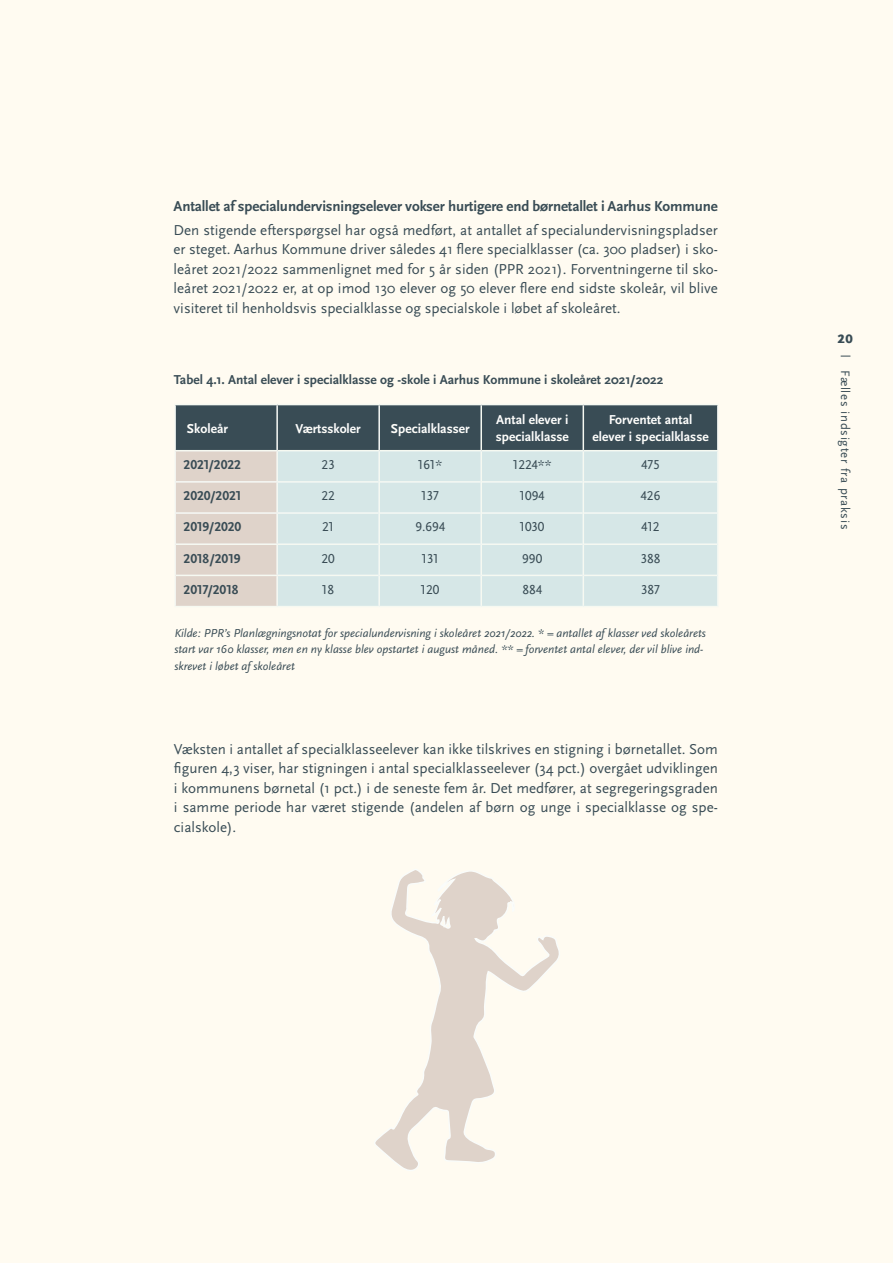
<style>
.page{position:relative;width:893px;height:1263px;background:#fffbf1}
.page>*{position:absolute;margin:0;border:0;box-sizing:border-box;transform-origin:0 0}
.t1{font:15px/19.5px "Scala Sans OT";color:#394c55;text-align:justify}
.t2{font:700 15px "Scala Sans OT";letter-spacing:-.01em;color:#394c55}
.t3{font:700 13.5px "Scala Sans OT";color:#394c55}
.t4{font:700 13.5px/16.5px "Scala Sans OT";color:#fff}
.t5{font:13.5px "Scala Sans OT";color:#394c55}
.t6{font:12.75px "Scala Sans OT";letter-spacing:.055em;color:#394c55}
.t7{font:900 12.75px "Scala Sans OT";color:#394c55}
.t8{font:italic 12px/16.5px "Scala Sans OT";color:#394c55}
</style>
<div class="page">
<svg style="left:375px;top:870px;width:184px;height:300px"></svg>
<svg style="left:176px;top:405px;width:541px;height:201px;background:#798082"></svg>
<div style="left:278px;top:451px;width:439px;height:155px;background:#d6e7e7"></div>
<hr style="left:174px;top:405px;width:2px;height:45px;background:#f6f9f6">
<hr style="left:174px;top:404px;width:103px;height:1px;background:#f6f9f6">
<hr style="left:174px;top:451px;width:2px;height:31px;background:#f6f9f6">
<hr style="left:174px;top:450px;width:103px;height:1px;background:#f6f9f6">
<hr style="left:276px;top:451px;width:2px;height:30px;background:#f6f9f6">
<hr style="left:583px;top:451px;width:1px;height:31px;background:#f6f9f6">
<hr style="left:717px;top:451px;width:2px;height:31px;background:#f6f9f6">
<hr style="left:482px;top:481px;width:101px;height:2px;background:#f6f9f6">
<hr style="left:482px;top:512px;width:101px;height:2px;background:#f6f9f6">
<hr style="left:482px;top:543px;width:101px;height:2px;background:#f6f9f6">
<hr style="left:482px;top:575px;width:101px;height:1px;background:#f6f9f6">
<hr style="left:481px;top:606px;width:102px;height:1px;background:#f6f9f6">
<hr style="left:480px;top:482px;width:2px;height:31px;background:#f6f9f6">
<hr style="left:276px;top:405px;width:2px;height:45px;background:#f6f9f6">
<hr style="left:277px;top:404px;width:102px;height:1px;background:#f6f9f6">
<hr style="left:277px;top:450px;width:102px;height:1px;background:#f6f9f6">
<hr style="left:378px;top:405px;width:2px;height:45px;background:#f6f9f6">
<hr style="left:379px;top:404px;width:102px;height:1px;background:#f6f9f6">
<hr style="left:480px;top:405px;width:2px;height:45px;background:#f6f9f6">
<hr style="left:481px;top:404px;width:102px;height:1px;background:#f6f9f6">
<hr style="left:583px;top:404px;width:136px;height:1px;background:#f6f9f6">
<hr style="left:583px;top:405px;width:1px;height:45px;background:#f6f9f6">
<hr style="left:717px;top:405px;width:2px;height:45px;background:#f6f9f6">
<hr style="left:481px;top:450px;width:102px;height:1px;background:#f6f9f6">
<hr style="left:583px;top:450px;width:136px;height:1px;background:#f6f9f6">
<hr style="left:174px;top:482px;width:2px;height:31px;background:#f6f9f6">
<hr style="left:176px;top:481px;width:101px;height:2px;background:#f6f9f6">
<hr style="left:174px;top:513px;width:2px;height:31px;background:#f6f9f6">
<hr style="left:176px;top:512px;width:101px;height:2px;background:#f6f9f6">
<hr style="left:174px;top:544px;width:2px;height:31px;background:#f6f9f6">
<hr style="left:176px;top:543px;width:101px;height:2px;background:#f6f9f6">
<hr style="left:174px;top:575px;width:2px;height:31px;background:#f6f9f6">
<hr style="left:176px;top:575px;width:101px;height:1px;background:#f6f9f6">
<hr style="left:174px;top:606px;width:103px;height:1px;background:#f6f9f6">
<hr style="left:378px;top:451px;width:2px;height:31px;background:#f6f9f6">
<hr style="left:379px;top:450px;width:102px;height:1px;background:#f6f9f6">
<hr style="left:480px;top:451px;width:2px;height:31px;background:#f6f9f6">
<hr style="left:380px;top:481px;width:100px;height:2px;background:#f6f9f6">
<hr style="left:380px;top:512px;width:100px;height:2px;background:#f6f9f6">
<hr style="left:480px;top:513px;width:2px;height:31px;background:#f6f9f6">
<hr style="left:380px;top:543px;width:100px;height:2px;background:#f6f9f6">
<hr style="left:480px;top:544px;width:2px;height:31px;background:#f6f9f6">
<hr style="left:380px;top:575px;width:100px;height:1px;background:#f6f9f6">
<hr style="left:480px;top:575px;width:2px;height:31px;background:#f6f9f6">
<hr style="left:379px;top:606px;width:102px;height:1px;background:#f6f9f6">
<hr style="left:583px;top:482px;width:1px;height:31px;background:#f6f9f6">
<hr style="left:584px;top:481px;width:133px;height:2px;background:#f6f9f6">
<hr style="left:717px;top:482px;width:2px;height:31px;background:#f6f9f6">
<hr style="left:583px;top:513px;width:1px;height:31px;background:#f6f9f6">
<hr style="left:584px;top:512px;width:133px;height:2px;background:#f6f9f6">
<hr style="left:717px;top:513px;width:2px;height:31px;background:#f6f9f6">
<hr style="left:583px;top:544px;width:1px;height:31px;background:#f6f9f6">
<hr style="left:584px;top:543px;width:133px;height:2px;background:#f6f9f6">
<hr style="left:717px;top:544px;width:2px;height:31px;background:#f6f9f6">
<hr style="left:583px;top:575px;width:1px;height:31px;background:#f6f9f6">
<hr style="left:584px;top:575px;width:133px;height:1px;background:#f6f9f6">
<hr style="left:717px;top:575px;width:2px;height:31px;background:#f6f9f6">
<hr style="left:583px;top:606px;width:136px;height:1px;background:#f6f9f6">
<hr style="left:276px;top:483px;width:2px;height:29px;background:#f6f9f6">
<hr style="left:277px;top:481px;width:101px;height:2px;background:#f6f9f6">
<hr style="left:378px;top:482px;width:2px;height:31px;background:#f6f9f6">
<hr style="left:276px;top:514px;width:2px;height:29px;background:#f6f9f6">
<hr style="left:277px;top:512px;width:101px;height:2px;background:#f6f9f6">
<hr style="left:378px;top:513px;width:2px;height:31px;background:#f6f9f6">
<hr style="left:276px;top:545px;width:2px;height:30px;background:#f6f9f6">
<hr style="left:277px;top:543px;width:101px;height:2px;background:#f6f9f6">
<hr style="left:378px;top:544px;width:2px;height:31px;background:#f6f9f6">
<hr style="left:276px;top:576px;width:2px;height:30px;background:#f6f9f6">
<hr style="left:277px;top:575px;width:101px;height:1px;background:#f6f9f6">
<hr style="left:378px;top:575px;width:2px;height:31px;background:#f6f9f6">
<hr style="left:277px;top:606px;width:102px;height:1px;background:#f6f9f6">
<p class="t2" style="left:174px;top:198px;width:546px">Antallet af specialundervisningselever vokser hurtigere end børnetallet i Aarhus Kommune</p>
<p class="t1" style="left:174px;top:220px;width:546px">Den stigende efterspørgsel har også medført, at antallet af specialundervisningspladser er steget. Aarhus Kommune driver således 41 flere specialklasser (ca. 300 pladser) i sko&shy;leåret 2021/2022 sammenlignet med for 5 år siden (PPR 2021). Forventningerne til sko&shy;leåret 2021/2022 er, at op imod 130 elever og 50 elever flere end sidste skoleår, vil blive visiteret til henholdsvis specialklasse og specialskole i løbet af skoleåret.</p>
<p class="t3" style="left:174px;top:372px;width:491px">Tabel 4.1. Antal elever i specialklasse og -skole i Aarhus Kommune i skoleåret 2021/2022</p>
<p class="t4" style="left:187px;top:420px;width:42px">Skoleår</p>
<p class="t4" style="left:296px;top:420px;width:67px">Værtsskoler</p>
<p class="t4" style="left:391px;top:420px;width:80px">Specialklasser</p>
<p class="t4" style="left:496px;top:412px;width:75px">Antal elever i specialklasse</p>
<p class="t4" style="left:592px;top:412px;width:118px;text-align:center">Forventet antal elever i specialklasse</p>
<p class="t3" style="left:184px;top:457px;width:59px">2021/2022</p>
<p class="t5" style="left:322px;top:457px;width:15px">23</p>
<p class="t5" style="left:418px;top:457px;width:25px">161*</p>
<p class="t5" style="left:513px;top:457px;width:40px">1224**</p>
<p class="t5" style="left:641px;top:457px;width:20px">475</p>
<p class="t3" style="left:184px;top:488px;width:59px">2020/2021</p>
<p class="t5" style="left:321px;top:489px;width:15px">22</p>
<p class="t5" style="left:422px;top:489px;width:19px">137</p>
<p class="t5" style="left:520px;top:489px;width:26px">1094</p>
<p class="t5" style="left:641px;top:489px;width:21px">426</p>
<p class="t3" style="left:184px;top:519px;width:59px">2019/2020</p>
<p class="t5" style="left:322px;top:520px;width:13px">21</p>
<p class="t5" style="left:415px;top:520px;width:31px">9.694</p>
<p class="t5" style="left:520px;top:520px;width:26px">1030</p>
<p class="t5" style="left:642px;top:520px;width:19px">412</p>
<p class="t3" style="left:184px;top:551px;width:58px">2018/2019</p>
<p class="t5" style="left:321px;top:551px;width:15px">20</p>
<p class="t5" style="left:422px;top:551px;width:18px">131</p>
<p class="t5" style="left:522px;top:551px;width:22px">990</p>
<p class="t5" style="left:641px;top:551px;width:21px">388</p>
<p class="t3" style="left:184px;top:582px;width:56px">2017/2018</p>
<p class="t5" style="left:322px;top:582px;width:13px">18</p>
<p class="t5" style="left:421px;top:582px;width:20px">120</p>
<p class="t5" style="left:523px;top:582px;width:21px">884</p>
<p class="t5" style="left:641px;top:582px;width:20px">387</p>
<p class="t8" style="left:174px;top:625px;width:533px">Kilde: PPR’s Planlægningsnotat for specialundervisning i skoleåret 2021/2022. * = antallet af klasser ved skoleårets start var 160 klasser, men en ny klasse blev opstartet i august måned. ** = forventet antal elever, der vil blive ind&shy;skrevet i løbet af skoleåret</p>
<p class="t1" style="left:174px;top:740px;width:545px">Væksten i antallet af specialklasseelever kan ikke tilskrives en stigning i børnetallet. Som figuren 4,3 viser, har stigningen i antal specialklasseelever (34 pct.) overgået udviklingen i kommunens børnetal (1 pct.) i de seneste fem år. Det medfører, at segregeringsgraden i samme periode har været stigende (andelen af børn og unge i specialklasse og spe&shy;cialskole).</p>
<p class="t7" style="left:837px;top:332px;width:17px">20</p>
<p class="t6" style="left:852px;top:370px;width:161px;rotate:90deg">Fælles indsigter fra praksis</p>
</div>
